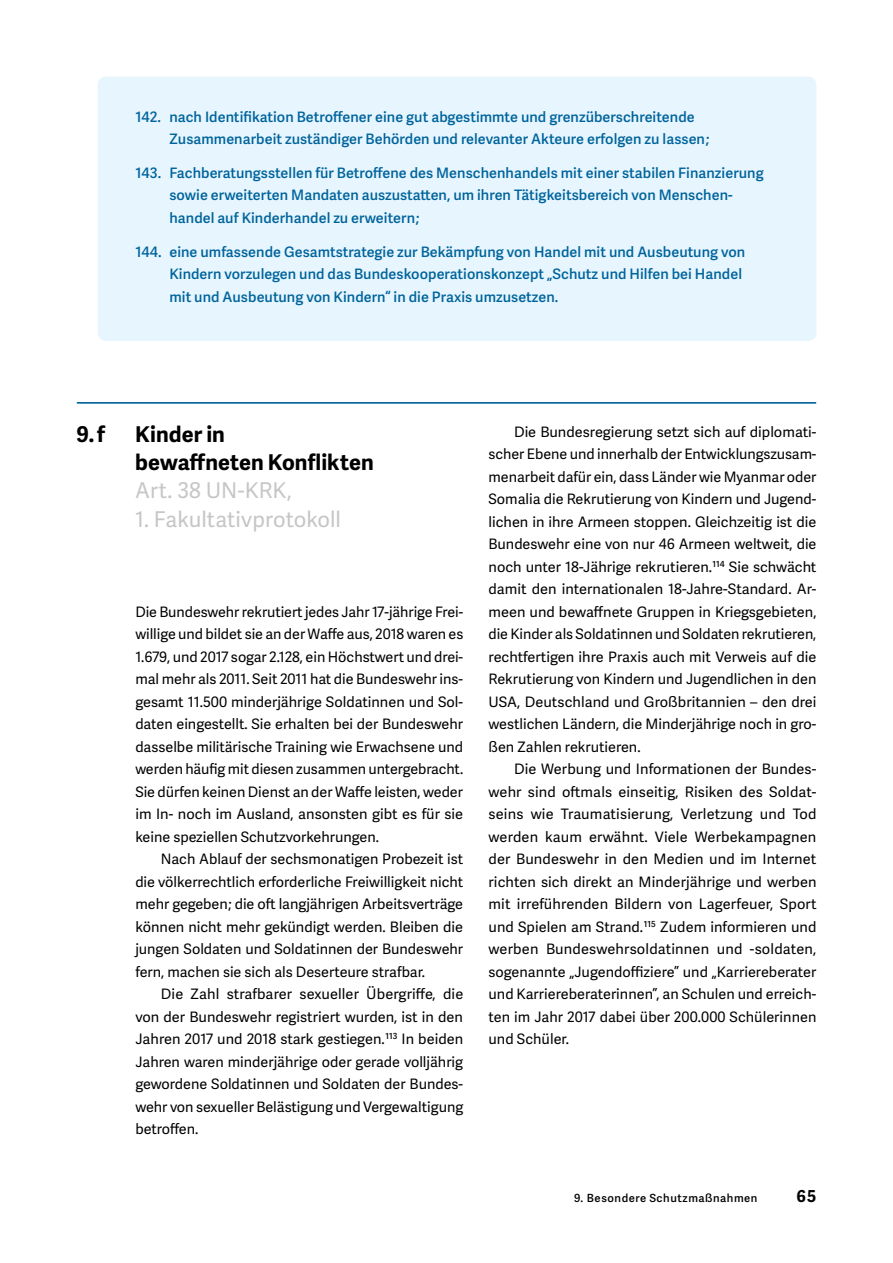
<style>
.page{position:relative;width:893px;height:1263px;background:#fff}
.page>*{position:absolute;margin:0;border:0;box-sizing:border-box;transform-origin:0 0}
.t1{font:21.75px "Adelle Sans";color:#c6c6c6}
.t2{font:700 21.75px/28px "Adelle Sans";letter-spacing:.005em;color:#000}
.t3{font:700 16.5px "Adelle Sans";color:#000}
.t4{font:14.4px/22.5px "Adelle Sans";color:#000;text-align:justify}
.t5{font:600 14.4px/22.5px "Adelle Sans";letter-spacing:.005em;color:#00649c}
.t6{font:600 11.25px "Adelle Sans";letter-spacing:.05em;color:#000}
</style>
<div class="page">
<div style="left:98px;top:77px;width:718px;height:264px;background:#e6f5fe;border-radius:9px"></div>
<hr style="left:77px;top:402px;width:739px;height:2px;background:#00649c">
<p class="t5" style="left:169px;top:105px;width:541px;text-indent:-34px">142. nach Identifikation Betroffener eine gut abgestimmte und grenzüberschreitende<br>Zusammenarbeit zuständiger Behörden und relevanter Akteure erfolgen zu lassen;</p>
<p class="t5" style="left:169px;top:161px;width:596px;text-indent:-34px">143. Fachberatungsstellen für Betroffene des Menschenhandels mit einer stabilen Finanzierung sowie erweiterten Mandaten auszustatten, um ihren Tätigkeitsbereich von Menschen&shy;handel auf Kinderhandel zu erweitern;</p>
<p class="t5" style="left:169px;top:240px;width:577px;text-indent:-34px">144. eine umfassende Gesamtstrategie zur Bekämpfung von Handel mit und Ausbeutung von<br>Kindern vorzulegen und das Bundeskooperationskonzept „Schutz und Hilfen bei Handel mit und Ausbeutung von Kindern“ in die Praxis umzusetzen.</p>
<h1 class="t2" style="left:77px;top:419px;width:30px">9. f</h1>
<h1 class="t2" style="left:135px;top:419px;width:240px">Kinder in<br>bewaffneten Konflikten</h1>
<h1 class="t1" style="left:135px;top:475px;width:158px">Art. 38 UN-KRK,</h1>
<h1 class="t1" style="left:135px;top:503px;width:207px">1. Fakultativprotokoll</h1>
<p class="t4" style="left:135px;top:600px;width:330px">Die Bundeswehr rekrutiert jedes Jahr 17-jährige Frei&shy;willige und bildet sie an der Waffe aus, 2018 waren es 1.679, und 2017 sogar 2.128, ein Höchstwert und drei&shy;mal mehr als 2011. Seit 2011 hat die Bundeswehr ins&shy;gesamt 11.500 minderjährige Soldatinnen und Sol&shy;daten eingestellt. Sie erhalten bei der Bundeswehr dasselbe militärische Training wie Erwachsene und werden häufig mit diesen zusammen untergebracht.<br>Sie dürfen keinen Dienst an der Waffe leisten, weder im In- noch im Ausland, ansonsten gibt es für sie keine speziellen Schutzvorkehrungen.</p>
<p class="t4" style="left:135px;top:847px;width:329px;text-indent:26px">Nach Ablauf der sechsmonatigen Probezeit ist die völkerrechtlich erforderliche Freiwilligkeit nicht mehr gegeben; die oft langjährigen Arbeitsverträge können nicht mehr gekündigt werden. Bleiben die jungen Soldaten und Soldatinnen der Bundeswehr fern, machen sie sich als Deserteure strafbar.</p>
<p class="t4" style="left:135px;top:982px;width:329px;text-indent:26px">Die Zahl strafbarer sexueller Übergriffe, die von der Bundeswehr registriert wurden, ist in den Jahren 2017 und 2018 stark gestiegen.<sup>113</sup> In beiden Jahren waren minderjährige oder gerade volljährig gewordene Soldatinnen und Soldaten der Bundes&shy;wehr von sexueller Belästigung und Vergewaltigung betroffen.</p>
<p class="t4" style="left:488px;top:420px;width:329px;text-indent:26px">Die Bundesregierung setzt sich auf diplomati&shy;scher Ebene und innerhalb der Entwicklungszusam&shy;menarbeit dafür ein, dass Länder wie Myanmar oder Somalia die Rekrutierung von Kindern und Jugend&shy;lichen in ihre Armeen stoppen. Gleichzeitig ist die Bundeswehr eine von nur 46 Armeen weltweit, die noch unter 18-Jährige rekrutieren.<sup>114</sup> Sie schwächt damit den internationalen 18-Jahre-Standard. Ar&shy;meen und bewaffnete Gruppen in Kriegsgebieten, die Kinder als Soldatinnen und Soldaten rekrutieren, rechtfertigen ihre Praxis auch mit Verweis auf die Rekrutierung von Kindern und Jugendlichen in den USA, Deutschland und Großbritannien – den drei westlichen Ländern, die Minderjährige noch in gro&shy;ßen Zahlen rekrutieren.</p>
<p class="t4" style="left:488px;top:757px;width:330px;text-indent:26px">Die Werbung und Informationen der Bundes&shy;wehr sind oftmals einseitig, Risiken des Soldat&shy;seins wie Traumatisierung, Verletzung und Tod werden kaum erwähnt. Viele Werbekampagnen der Bundeswehr in den Medien und im Internet richten sich direkt an Minderjährige und werben mit irreführenden Bildern von Lagerfeuer, Sport und Spielen am Strand.<sup>115</sup> Zudem informieren und werben Bundeswehrsoldatinnen und -soldaten, sogenannte „Jugendoffiziere” und „Karriereberater und Karriereberaterinnen”, an Schulen und erreich&shy;ten im Jahr 2017 dabei über 200.000 Schülerinnen und Schüler.</p>
<p class="t6" style="left:574px;top:1189px;width:185px">9. Besondere Schutzmaßnahmen</p>
<p class="t3" style="left:797px;top:1184px;width:21px">65</p>
</div>
